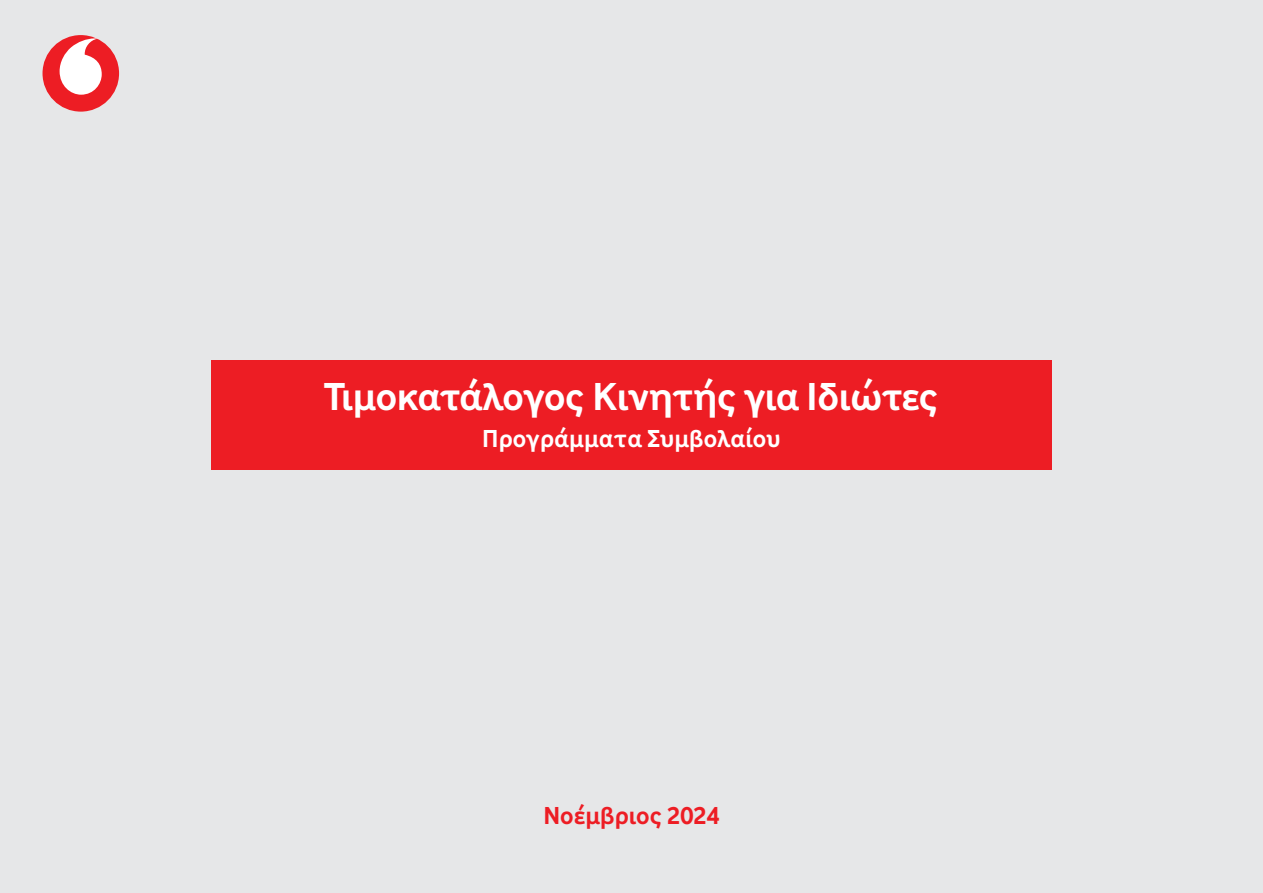
<style>
.page{position:relative;width:1263px;height:893px;background:#e6e7e8}
.page>*{position:absolute;margin:0;border:0;box-sizing:border-box;transform-origin:0 0}
.t1{font:700 40.5px "Vodafone Rg";letter-spacing:-.01em;color:#fff}
.t2{font:700 25.5px "Vodafone Rg";color:#fff}
.t3{font:700 25.5px "Vodafone Rg";color:#ed1d24}
</style>
<div class="page">
<div style="left:43px;top:35px;width:76px;height:77px;background:#ed1d24;border-radius:50%"></div>
<svg style="left:60px;top:38px;width:42px;height:57px"></svg>
<div style="left:211px;top:360px;width:841px;height:110px;background:#ed1d24"></div>
<p class="t1" style="left:324px;top:373px;width:616px">Τιμοκατάλογος Κινητής για Ιδιώτες</p>
<p class="t2" style="left:482px;top:424px;width:300px">Προγράμματα Συμβολαίου</p>
<p class="t3" style="left:543px;top:800px;width:178px">Νοέμβριος 2024</p>
</div>
